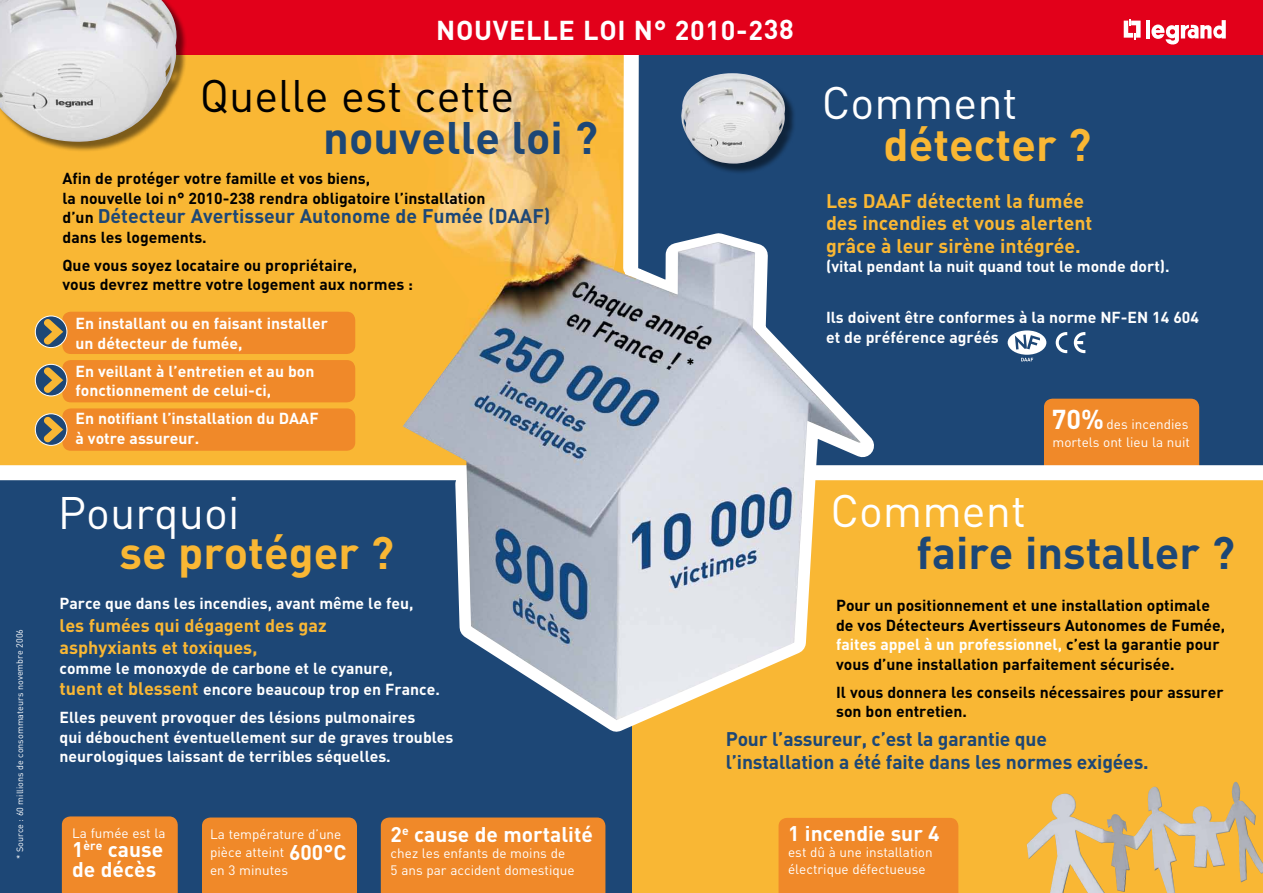
<style>
.page{position:relative;width:1263px;height:893px;background:#fff}
.page>*{position:absolute;margin:0;border:0;box-sizing:border-box;transform-origin:0 0}
.t1{font:700 45px "DIN";color:#1d4776}
.t2{font:45px "DIN";color:#fff}
.t3{font:700 45px "DIN";color:#f9b734}
.t4{font:45px "DIN";color:#000}
.t5{font:700 27px "DIN";letter-spacing:.025em;color:#fff}
.t6{font:700 21px/19.5px "DIN";color:#fff}
.t7{font:700 19.5px/22.5px "DIN";letter-spacing:-.01em;color:#1d4776}
.t8{font:700 19.5px/22.5px "DIN";color:#f9b734}
.t9{font:700 18px/22.5px "DIN";color:#f9b734}
.t10{font:700 16.35px "DIN";color:#000}
.t11{font:700 15.75px/19.5px "DIN";color:#fff}
.t12{font:700 15.75px/19.5px "DIN";color:#000}
.t13{font:13.5px/18px "DIN";color:#fff}
.t14{font:9px "DIN";color:#fff}
.s1{font-size:15.75px;color:#000}
.s2{font-size:18px;color:#f9b734}
.s3{color:#fff}
</style>
<div class="page">
<div style="left:0;top:0;width:632px;height:472px;background:#f9b734"></div>
<div style="left:632px;top:0;width:631px;height:473px;background:#1d4776"></div>
<div style="left:0;top:473px;width:632px;height:420px;background:#1d4776"></div>
<div style="left:632px;top:473px;width:631px;height:420px;background:#f9b734"></div>
<div style="left:0;top:465px;width:473px;height:15px;background:#fff"></div>
<img style="left:349px;top:54px;width:512px;height:666px">
<div style="left:631px;top:0;width:65px;height:153px;background:#1d4776"></div>
<svg style="left:616px;top:54px;width:31px;height:229px"></svg>
<div style="left:62px;top:312px;width:293px;height:42px;background:#f08929;border-radius:9px"></div>
<div style="left:62px;top:360px;width:293px;height:42px;background:#f08929;border-radius:9px"></div>
<div style="left:62px;top:408px;width:293px;height:43px;background:#f08929;border-radius:9px"></div>
<div style="left:1044px;top:399px;width:155px;height:75px;background:#f08929;border-radius:9px"></div>
<div style="left:202px;top:817px;width:155px;height:76px;background:#f08929"></div>
<div style="left:62px;top:816px;width:116px;height:77px;background:#f08929"></div>
<div style="left:381px;top:817px;width:224px;height:76px;background:#f08929"></div>
<div style="left:0;top:0;width:1263px;height:54px;background:#e2001a"></div>
<div style="left:0;top:0;width:187px;height:153px;background:#000;opacity:.5"></div>
<img style="left:0;top:0;width:177px;height:142px">
<div style="left:683px;top:75px;width:113px;height:100px;background:#000;opacity:.5"></div>
<img style="left:679px;top:73px;width:106px;height:91px">
<div style="left:778px;top:818px;width:180px;height:75px;background:#f08929"></div>
<svg style="left:1008px;top:330px;width:38px;height:31px"></svg>
<svg style="left:1056px;top:332px;width:11px;height:21px"></svg>
<svg style="left:1074px;top:332px;width:11px;height:21px"></svg>
<div style="left:807px;top:465px;width:456px;height:15px;background:#fff"></div>
<svg style="left:35px;top:414px;width:32px;height:31px"></svg>
<div style="left:35px;top:414px;width:32px;height:32px;border:1px solid #fff;border-radius:50%"></div>
<svg style="left:41px;top:415px;width:22px;height:30px"></svg>
<svg style="left:35px;top:364px;width:32px;height:32px"></svg>
<div style="left:35px;top:364px;width:32px;height:32px;border:1px solid #fff;border-radius:50%"></div>
<svg style="left:41px;top:365px;width:22px;height:30px"></svg>
<svg style="left:35px;top:316px;width:32px;height:32px"></svg>
<div style="left:35px;top:316px;width:32px;height:32px;border:1px solid #fff;border-radius:50%"></div>
<svg style="left:41px;top:317px;width:22px;height:30px"></svg>
<svg style="left:1124px;top:19px;width:16px;height:20px"></svg>
<hr style="left:1146px;top:20px;width:4px;height:18px;background:#fff">
<svg style="left:1151px;top:20px;width:75px;height:25px"></svg>
<img style="left:1027px;top:782px;width:236px;height:111px">
<p class="t14" style="left:14px;top:859px;width:231px;rotate:-90deg">* Source : 60 millions de consommateurs novembre 2006</p>
<h2 class="t5" style="left:436px;top:12px;width:359px">NOUVELLE LOI N° 2010-238</h2>
<h1 class="t4" style="left:200px;top:68px;width:316px">Quelle est cette</h1>
<h1 class="t1" style="left:323px;top:109px;width:276px">nouvelle loi ?</h1>
<p class="t12" style="left:63px;top:168px;width:424px">Afin de protéger votre famille et vos biens,<br>la nouvelle loi n° 2010-238 rendra obligatoire l’installation</p>
<p class="t7" style="left:63px;top:204px;width:489px"><span class="s1">d’un</span> Détecteur Avertisseur Autonome de Fumée (DAAF)</p>
<p class="t12" style="left:63px;top:222px;width:296px;line-height:28px">dans les logements.<br>Que vous soyez locataire ou propriétaire,</p>
<p class="t12" style="left:63px;top:274px;width:352px">vous devrez mettre votre logement aux normes :</p>
<p class="t11" style="left:75px;top:313px;width:254px">En installant ou en faisant installer un détecteur de fumée,</p>
<p class="t11" style="left:75px;top:361px;width:240px">En veillant à l’entretien et au bon fonctionnement de celui-ci,</p>
<p class="t11" style="left:75px;top:408px;width:245px">En notifiant l’installation du DAAF à votre assureur.</p>
<h1 class="t2" style="left:58px;top:484px;width:183px">Pourquoi</h1>
<h1 class="t3" style="left:119px;top:524px;width:276px">se protéger ?</h1>
<p class="t10" style="left:686px;top:353px;width:10px">*</p>
<h1 class="t2" style="left:822px;top:74px;width:197px">Comment</h1>
<h1 class="t3" style="left:883px;top:115px;width:210px">détecter ?</h1>
<p class="t8" style="left:826px;top:188px;width:268px">Les DAAF détectent la fumée des incendies et vous alertent grâce à leur sirène intégrée.</p>
<p class="t11" style="left:826px;top:256px;width:345px">(vital pendant la nuit quand tout le monde dort).</p>
<p class="t11" style="left:826px;top:307px;width:374px">Ils doivent être conformes à la norme NF-EN 14 604 et de préférence agréés</p>
<h2 class="t5" style="left:1052px;top:401px;width:54px">70%</h2>
<p class="t13" style="left:1052px;top:415px;width:139px;text-align:right">des incendies<br>mortels ont lieu la nuit</p>
<h1 class="t2" style="left:830px;top:483px;width:197px">Comment</h1>
<h1 class="t1" style="left:917px;top:523px;width:320px">faire installer ?</h1>
<p class="t11" style="left:60px;top:593px;width:355px">Parce que dans les incendies, avant même le feu,</p>
<p class="t9" style="left:60px;top:613px;width:269px">les fumées qui dégagent des gaz asphyxiants et toxiques,</p>
<p class="t11" style="left:60px;top:657px;width:382px;line-height:21px">comme le monoxyde de carbone et le cyanure, <span class="s2">tuent et blessent</span> encore beaucoup trop en France.</p>
<p class="t11" style="left:60px;top:707px;width:395px">Elles peuvent provoquer des lésions pulmonaires<br>qui débouchent éventuellement sur de graves troubles neurologiques laissant de terribles séquelles.</p>
<p class="t13" style="left:72px;top:823px;width:95px">La fumée est la</p>
<h3 class="t6" style="left:72px;top:839px;width:93px">1<sup>ère</sup> cause de décès</h3>
<p class="t13" style="left:210px;top:825px;width:133px">La température d’une pièce atteint<br>en 3 minutes</p>
<h3 class="t6" style="left:289px;top:841px;width:59px">600°C</h3>
<h3 class="t6" style="left:391px;top:823px;width:204px">2<sup>e</sup> cause de mortalité</h3>
<p class="t13" style="left:391px;top:845px;width:185px;line-height:16.5px">chez les enfants de moins de<br>5 ans par accident domestique</p>
<p class="t12" style="left:836px;top:595px;width:391px">Pour un positionnement et une installation optimale de vos Détecteurs Avertisseurs Autonomes de Fumée, <span class="s3">faites appel à un professionnel,</span> c’est la garantie pour vous d’une installation parfaitement sécurisée.</p>
<p class="t12" style="left:836px;top:681px;width:389px">Il vous donnera les conseils nécessaires pour assurer son bon entretien.</p>
<p class="t7" style="left:726px;top:727px;width:424px">Pour l’assureur, c’est la garantie que l’installation a été faite dans les normes exigées.</p>
<h3 class="t6" style="left:788px;top:822px;width:153px">1 incendie sur 4</h3>
<p class="t13" style="left:788px;top:844px;width:146px;line-height:16.5px">est dû à une installation électrique défectueuse</p>
</div>
